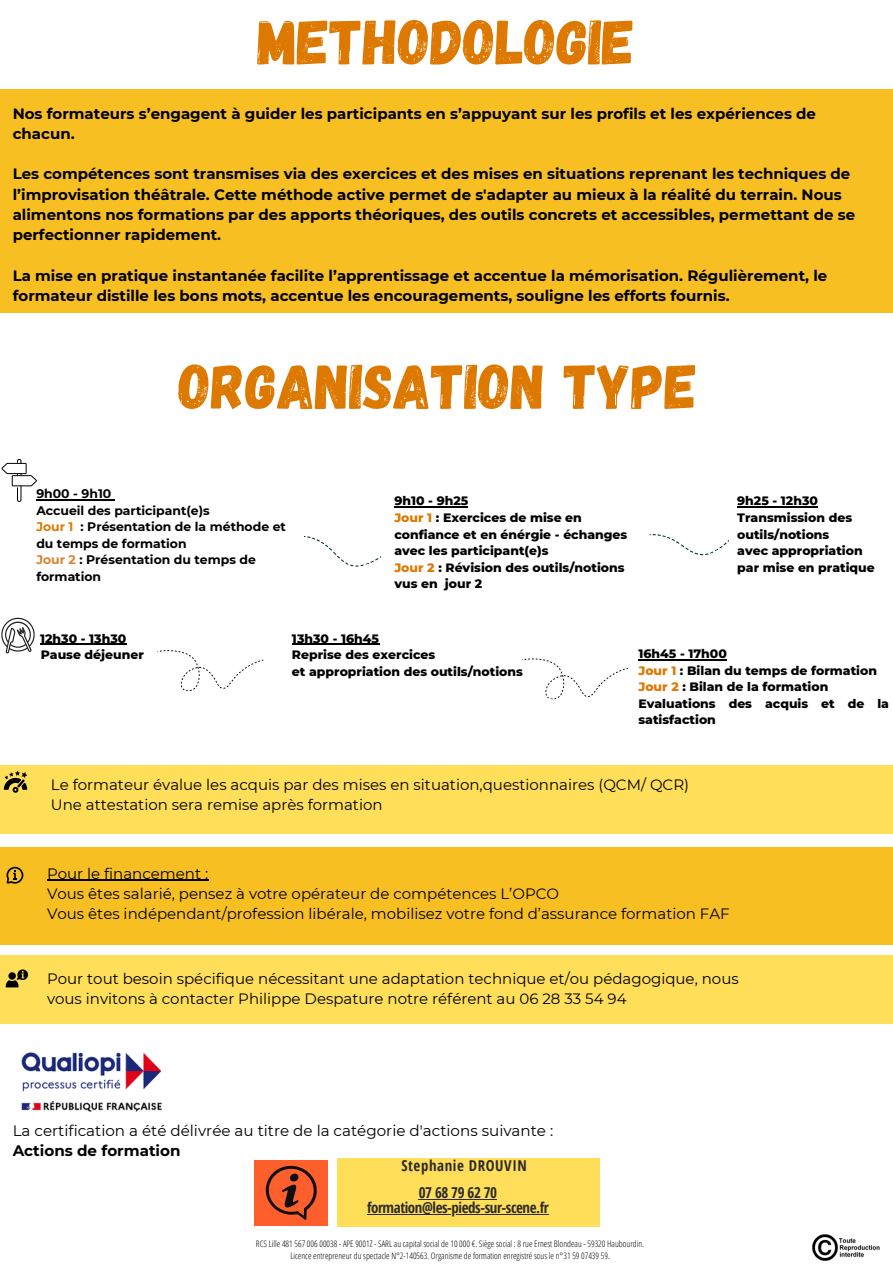
<style>
.page{position:relative;width:893px;height:1264px;background:#fff}
.page>*{position:absolute;margin:0;border:0;box-sizing:border-box;transform-origin:0 0}
.t1{font:63px "Gagalin";color:#dd7900}
.t2{font:15.15px "Montserrat";color:#000}
.t3{font:700 15.15px "Montserrat";color:#000}
.t4{font:700 15px/20.2px "Montserrat";color:#000}
.t5{font:15px/20.2px "Montserrat";color:#000}
.t6{font:700 15px "Open Sans Condensed";letter-spacing:-.025em;color:#2d2b29}
.t7{font:700 15px "Open Sans Condensed";letter-spacing:.04em;color:#2d2b29}
.t8{font:800 12.45px/16.5px "Montserrat";color:#000}
.t9{font:700 12.45px/16.5px "Montserrat";color:#000}
.t10{font:300 9px "Open Sans Condensed";color:#000}
.s1{color:#dd7900}
.s2{color:#dd802e}
</style>
<div class="page">
<div style="left:0;top:89px;width:892px;height:224px;background:#f7bf21"></div>
<svg style="left:2px;top:459px;width:35px;height:43px"></svg>
<svg style="left:304px;top:536px;width:78px;height:31px"></svg>
<svg style="left:157px;top:650px;width:107px;height:42px"></svg>
<svg style="left:649px;top:534px;width:80px;height:22px"></svg>
<svg style="left:522px;top:658px;width:106px;height:42px"></svg>
<svg style="left:1px;top:617px;width:34px;height:36px"></svg>
<div style="left:0;top:847px;width:892px;height:97px;background:#f7bf21"></div>
<div style="left:0;top:955px;width:892px;height:68px;background:#ffde59"></div>
<img style="left:21px;top:1052px;width:141px;height:60px">
<div style="left:337px;top:1157px;width:263px;height:69px;background:#ffde59"></div>
<div style="left:254px;top:1160px;width:74px;height:66px;background:#fe5f2c"></div>
<svg style="left:265px;top:1165px;width:52px;height:54px"></svg>
<svg style="left:7px;top:866px;width:16px;height:17px"></svg>
<img style="left:812px;top:1234px;width:67px;height:26px">
<div style="left:0;top:765px;width:892px;height:68px;background:#ffde59"></div>
<svg style="left:4px;top:770px;width:23px;height:23px"></svg>
<svg style="left:6px;top:969px;width:22px;height:18px"></svg>
<hr style="left:36px;top:499px;width:75px;height:1px;background:#000">
<hr style="left:394px;top:506px;width:74px;height:1px;background:#000">
<hr style="left:737px;top:506px;width:81px;height:1px;background:#000">
<hr style="left:40px;top:643px;width:86px;height:2px;background:#000">
<hr style="left:292px;top:643px;width:87px;height:2px;background:#000">
<hr style="left:638px;top:659px;width:89px;height:1px;background:#000">
<hr style="left:47px;top:879px;width:161px;height:1px;background:#000">
<hr style="left:419px;top:1198px;width:77px;height:1px;background:#2d2b29">
<hr style="left:367px;top:1214px;width:181px;height:1px;background:#2d2b29">
<p class="t1" style="left:258px;top:1px;width:378px">METHODOLOGIE</p>
<p class="t4" style="left:13px;top:103px;width:804px">Nos formateurs s’engagent à guider les participants en s’appuyant sur les profils et les expériences de chacun.</p>
<p class="t4" style="left:13px;top:164px;width:844px">Les compétences sont transmises via des exercices et des mises en situations reprenant les techniques de l’improvisation théâtrale. Cette méthode active permet de s'adapter au mieux à la réalité du terrain. Nous alimentons nos formations par des apports théoriques, des outils concrets et accessibles, permettant de se perfectionner rapidement.</p>
<p class="t4" style="left:13px;top:265px;width:816px">La mise en pratique instantanée facilite l’apprentissage et accentue la mémorisation. Régulièrement, le formateur distille les bons mots, accentue les encouragements, souligne les efforts fournis.</p>
<p class="t1" style="left:179px;top:345px;width:520px">ORGANISATION TYPE</p>
<p class="t9" style="left:36px;top:485px;width:76px">9h00 - 9h10</p>
<p class="t9" style="left:36px;top:502px;width:175px">Accueil des participant(e)s</p>
<p class="t9" style="left:36px;top:518px;width:251px"><span class="s1">Jour 1</span> : Présentation de la méthode et du temps de formation</p>
<p class="t9" style="left:36px;top:551px;width:221px"><span class="s2">Jour 2</span> : Présentation du temps de formation</p>
<p class="t8" style="left:394px;top:493px;width:75px">9h10 - 9h25</p>
<p class="t8" style="left:394px;top:509px;width:234px"><span class="s1">Jour 1</span> : Exercices de mise en confiance et en énérgie - échanges avec les participant(e)s</p>
<p class="t8" style="left:394px;top:559px;width:232px"><span class="s1">Jour 2</span> : Révision des outils/notions vus en jour 2</p>
<p class="t8" style="left:737px;top:493px;width:82px">9h25 - 12h30</p>
<p class="t8" style="left:737px;top:509px;width:116px">Transmission des outils/notions</p>
<p class="t8" style="left:737px;top:542px;width:139px">avec appropriation par mise en pratique</p>
<p class="t8" style="left:40px;top:630px;width:88px">12h30 - 13h30</p>
<p class="t8" style="left:41px;top:646px;width:105px">Pause déjeuner</p>
<p class="t8" style="left:292px;top:630px;width:89px">13h30 - 16h45</p>
<p class="t8" style="left:292px;top:646px;width:145px">Reprise des exercices</p>
<p class="t8" style="left:292px;top:663px;width:232px">et appropriation des outils/notions</p>
<p class="t8" style="left:638px;top:645px;width:90px">16h45 - 17h00</p>
<p class="t8" style="left:638px;top:662px;width:240px"><span class="s1">Jour 1</span> : Bilan du temps de formation</p>
<p class="t8" style="left:638px;top:678px;width:191px"><span class="s1">Jour 2</span> : Bilan de la formation</p>
<p class="t8" style="left:638px;top:695px;width:252px">Evaluations des acquis et de la satisfaction</p>
<p class="t5" style="left:51px;top:774px;width:639px">Le formateur évalue les acquis par des mises en situation,questionnaires (QCM/ QCR)</p>
<p class="t5" style="left:51px;top:794px;width:333px">Une attestation sera remise après formation</p>
<p class="t5" style="left:47px;top:863px;width:163px">Pour le financement :</p>
<p class="t5" style="left:47px;top:883px;width:513px">Vous êtes salarié, pensez à votre opérateur de compétences L’OPCO</p>
<p class="t5" style="left:47px;top:903px;width:684px">Vous êtes indépendant/profession libérale, mobilisez votre fond d’assurance formation FAF</p>
<p class="t5" style="left:47px;top:968px;width:693px">Pour tout besoin spécifique nécessitant une adaptation technique et/ou pédagogique, nous vous invitons à contacter Philippe Despature notre référent au 06 28 33 54 94</p>
<p class="t2" style="left:13px;top:1121px;width:542px">La certification a été délivrée au titre de la catégorie d'actions suivante :</p>
<p class="t3" style="left:13px;top:1141px;width:169px">Actions de formation</p>
<p class="t7" style="left:401px;top:1154px;width:127px">Stephanie DROUVIN</p>
<p class="t6" style="left:419px;top:1181px;width:80px">07 68 79 62 70</p>
<p class="t6" style="left:367px;top:1197px;width:183px">formation@les-pieds-sur-scene.fr</p>
<p class="t10" style="left:256px;top:1236px;width:389px">RCS Lille 481 567 006 00038 - APE 9001Z - SARL au capital social de 10 000 €. Siège social : 8 rue Ernest Blondeau - 59320 Haubourdin.</p>
<p class="t10" style="left:290px;top:1248px;width:321px">Licence entrepreneur du spectacle N°2-140563. Organisme de formation enregistré sous le n°31 59 07439 59.</p>
</div>
